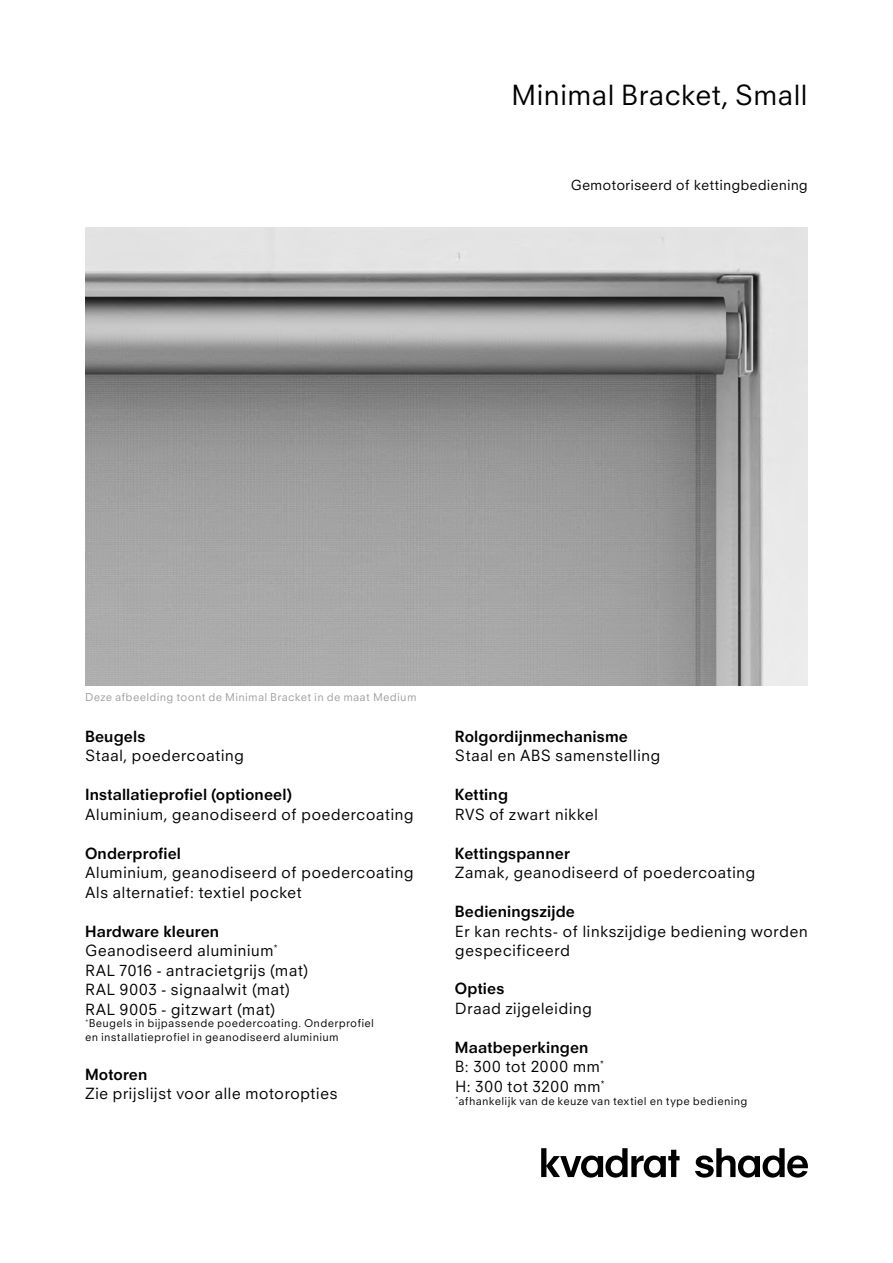
<style>
.page{position:relative;width:893px;height:1263px;background:#fff}
.page>*{position:absolute;margin:0;border:0;box-sizing:border-box;transform-origin:0 0}
.t1{font:27px "Kvadrat Neuzeit S";letter-spacing:-.005em;color:#000}
.t2{font:15px/19.5px "Kvadrat Neuzeit S";letter-spacing:.01em;color:#000}
.t3{font:700 15px "Kvadrat Neuzeit S";letter-spacing:.01em;color:#000}
.t4{font:13.5px "Kvadrat Neuzeit S";color:#000}
.t5{font:10.5px/13.5px "Kvadrat Neuzeit S";letter-spacing:.025em;color:#000}
.t6{font:10.5px "Kvadrat Neuzeit S";letter-spacing:.025em;color:#9d9d9c}
.s1{font-weight:700}
</style>
<div class="page">
<img style="left:85px;top:227px;width:723px;height:458px">
<svg style="left:695px;top:1148px;width:113px;height:29px"></svg>
<svg style="left:541px;top:1148px;width:138px;height:29px"></svg>
<h1 class="t1" style="left:511px;top:78px;width:298px">Minimal Bracket, Small</h1>
<p class="t4" style="left:571px;top:177px;width:239px">Gemotoriseerd of kettingbediening</p>
<p class="t6" style="left:85px;top:690px;width:333px">Deze afbeelding toont de Minimal Bracket in de maat Medium</p>
<p class="t3" style="left:85px;top:726px;width:62px">Beugels</p>
<p class="t2" style="left:85px;top:745px;width:161px">Staal, poedercoating</p>
<p class="t3" style="left:85px;top:785px;width:208px">Installatieprofiel (optioneel)</p>
<p class="t2" style="left:85px;top:804px;width:330px">Aluminium, geanodiseerd of poedercoating</p>
<p class="t3" style="left:85px;top:843px;width:98px">Onderprofiel</p>
<p class="t2" style="left:85px;top:862px;width:330px">Aluminium, geanodiseerd of poedercoating<br>Als alternatief: textiel pocket</p>
<p class="t2" style="left:85px;top:921px;width:225px"><span class="s1">Hardware kleuren<br></span>Geanodiseerd aluminium<sup>*<br></sup>RAL 7016 - antracietgrijs (mat)<br>RAL 9003 - signaalwit (mat)<br>RAL 9005 - gitzwart (mat)</p>
<p class="t5" style="left:85px;top:1016px;width:291px"><sup>*</sup>Beugels in bijpassende poedercoating. Onderprofiel en installatieprofiel in geanodiseerd aluminium</p>
<p class="t3" style="left:85px;top:1064px;width:64px">Motoren</p>
<p class="t2" style="left:85px;top:1084px;width:254px">Zie prijslijst voor alle motoropties</p>
<p class="t3" style="left:455px;top:726px;width:174px">Rolgordijnmechanisme</p>
<p class="t2" style="left:455px;top:745px;width:207px">Staal en ABS samenstelling</p>
<p class="t3" style="left:455px;top:785px;width:55px">Ketting</p>
<p class="t2" style="left:455px;top:804px;width:145px">RVS of zwart nikkel</p>
<p class="t3" style="left:455px;top:843px;width:116px">Kettingspanner</p>
<p class="t2" style="left:455px;top:862px;width:302px">Zamak, geanodiseerd of poedercoating</p>
<p class="t3" style="left:455px;top:902px;width:121px">Bedieningszijde</p>
<p class="t2" style="left:455px;top:921px;width:354px">Er kan rechts- of linkszijdige bediening worden gespecificeerd</p>
<p class="t3" style="left:455px;top:979px;width:51px">Opties</p>
<p class="t2" style="left:455px;top:998px;width:139px">Draad zijgeleiding</p>
<p class="t2" style="left:455px;top:1037px;width:152px"><span class="s1">Maatbeperkingen<br></span>B: 300 tot 2000 mm<sup>*<br></sup>H: 300 tot 3200 mm<sup>*</sup></p>
<p class="t5" style="left:455px;top:1094px;width:294px"><sup>*</sup>afhankelijk van de keuze van textiel en type bediening</p>
</div>
